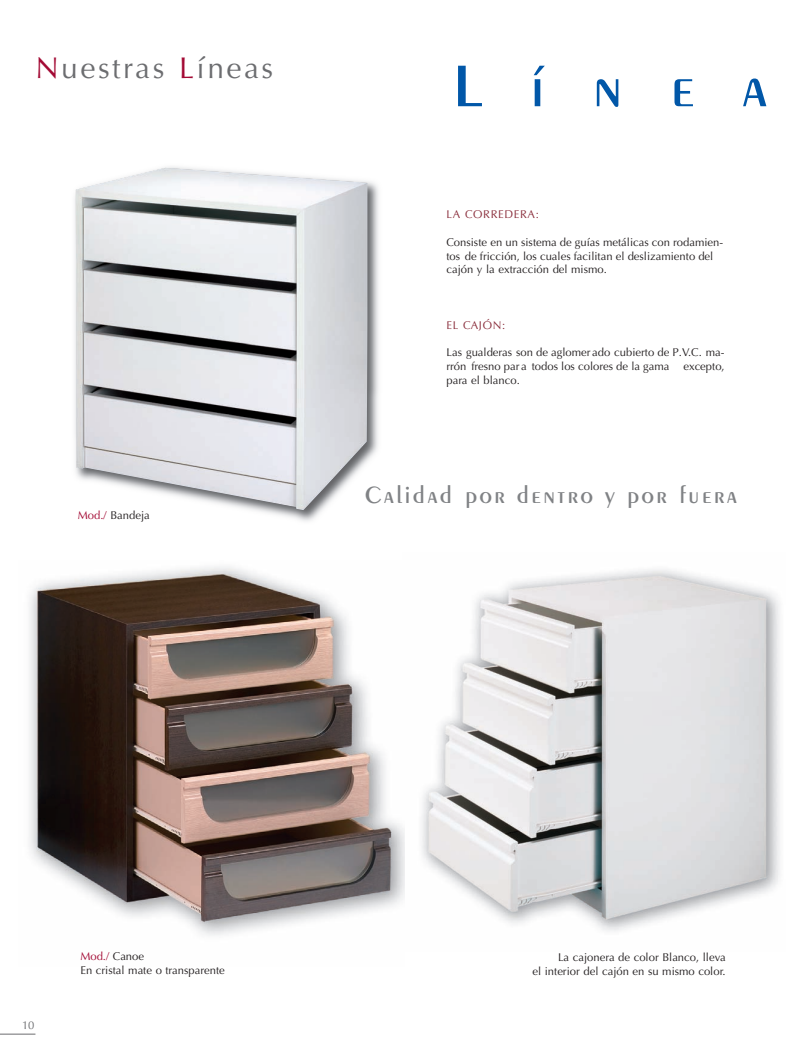
<style>
.page{position:relative;width:798px;height:1053px;background:#fff}
.page>*{position:absolute;margin:0;border:0;box-sizing:border-box;transform-origin:0 0}
.t1{font:600 62.5px "Peignot";letter-spacing:.78em;color:#0157a8}
.t2{font:30px "Optima";letter-spacing:.085em;color:#6c6d70}
.t3{font:600 25px "Peignot";letter-spacing:.11em;color:#808285}
.t4{font:11.25px/13.8px "Optima";color:#231f20}
.t5{font:11.25px "Optima";letter-spacing:.055em;color:#892c3a}
.t6{font:11.25px "Optima";color:#6c6d70}
.s1{color:#a30a34}
</style>
<div class="page">
<hr style="left:0;top:1033px;width:35px;height:1px;background:#6c6d70">
<img style="left:404px;top:569px;width:376px;height:363px">
<img style="left:29px;top:566px;width:375px;height:370px">
<img style="left:75px;top:167px;width:304px;height:354px">
<img style="left:76px;top:168px;width:291px;height:342px">
<h2 class="t2" style="left:35px;top:51px;width:239px"><span class="s1">N</span>uestras <span class="s1">L</span>íneas</h2>
<h1 class="t1" style="left:452px;top:49px;width:315px">Línea</h1>
<p class="t5" style="left:446px;top:208px;width:94px">LA CORREDERA:</p>
<p class="t4" style="left:446px;top:235px;width:278px">Consiste en un sistema de guías metálicas con rodamien&shy;tos de fricción, los cuales facilitan el deslizamiento del cajón y la extracción del mismo.</p>
<p class="t5" style="left:446px;top:318px;width:60px">EL CAJÓN:</p>
<p class="t4" style="left:446px;top:345px;width:280px;text-align:justify">Las gualderas son de aglomerado cubierto de P.V.C. ma&shy;rrón fresno par a todos los colores de la gama excepto, para el blanco.</p>
<p class="t4" style="left:78px;top:508px;width:73px"><span class="s1">Mod./</span> Bandeja</p>
<h3 class="t3" style="left:365px;top:480px;width:373px">Calidad por dentro y por fuera</h3>
<p class="t6" style="left:22px;top:1018px;width:14px">10</p>
<p class="t4" style="left:80px;top:949px;width:146px"><span class="s1">Mod./</span> Canoe<br>En cristal mate o transparente</p>
<p class="t4" style="left:532px;top:950px;width:195px;text-align:right">La cajonera de color Blanco, lleva<br>el interior del cajón en su mismo color.</p>
</div>
